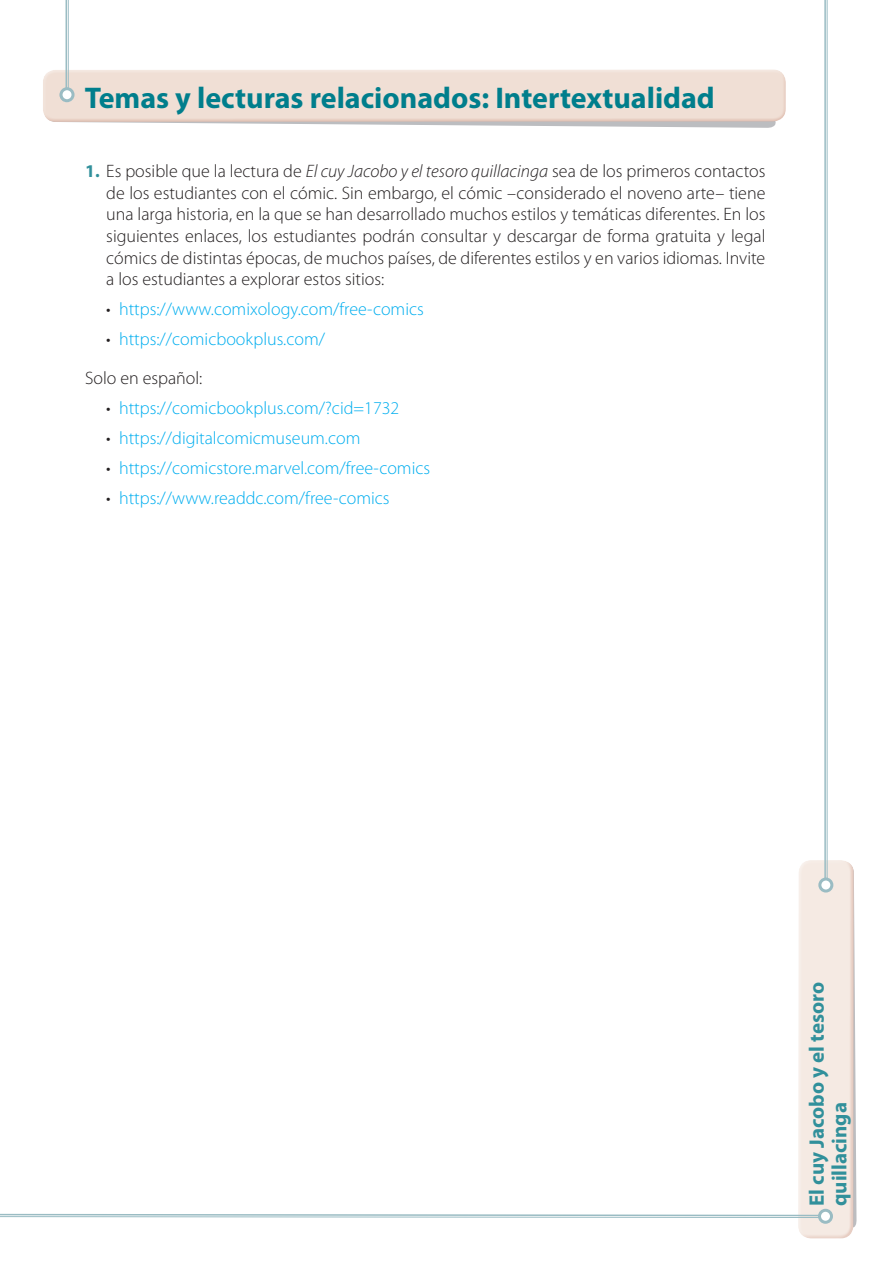
<style>
.page{position:relative;width:893px;height:1263px;background:#fff}
.page>*{position:absolute;margin:0;border:0;box-sizing:border-box;transform-origin:0 0}
.t1{font:700 30px "Myriad Pro";color:#007e8c}
.t2{font:700 21px/22.5px "Myriad Pro";color:#31909b}
.t3{font:300 18px/21.6px "Myriad Pro";color:#231f20;text-align:justify}
.t4{font:300 18px/38.5px "Myriad Pro";color:#00aeef}
.s1{font-weight:700;color:#31909b}
.s2{font-style:italic}
.s3{color:#231f20}
</style>
<div class="page">
<div style="left:801px;top:859px;width:55px;height:381px;background:#b55d43;opacity:.2"></div>
<div style="left:819px;top:878px;width:13px;height:13px;background:#fff;border-radius:50%"></div>
<hr style="left:824px;top:0;width:2px;height:879px;background:#9abcc3">
<hr style="left:827px;top:0;width:1px;height:879px;background:#9abcc3">
<div style="left:818px;top:877px;width:15px;height:15px;border:3px solid #9abcc3;border-radius:50%"></div>
<div style="left:819px;top:1210px;width:13px;height:13px;background:#fff;border-radius:50%"></div>
<svg style="left:0;top:859px;width:820px;height:359px"></svg>
<div style="left:818px;top:1209px;width:15px;height:15px;border:3px solid #9abcc3;border-radius:50%"></div>
<svg style="left:320px;top:124px;width:456px;height:4px"></svg>
<div style="left:43px;top:69px;width:744px;height:48px;background:#f4e7e0"></div>
<div style="left:43px;top:72px;width:745px;height:52px;background:#b55d43;opacity:.2"></div>
<div style="left:60px;top:89px;width:13px;height:13px;background:#aabfc4;border-radius:50%"></div>
<div style="left:60px;top:88px;width:14px;height:14px;border:1px solid #bcbdc0;border-radius:50%"></div>
<div style="left:61px;top:89px;width:13px;height:13px;background:#fff;border-radius:50%"></div>
<hr style="left:66px;top:0;width:1px;height:89px;background:#9abcc3">
<hr style="left:68px;top:0;width:1px;height:89px;background:#9abcc3">
<div style="left:60px;top:87px;width:15px;height:15px;border:3px solid #9abcc3;border-radius:50%"></div>
<h1 class="t1" style="left:85px;top:79px;width:632px">Temas y lecturas relacionados: Intertextualidad</h1>
<p class="t3" style="left:106px;top:160px;width:661px;text-indent:-21px"><span class="s1">1.</span> Es posible que la lectura de <span class="s2">El cuy Jacobo y el tesoro quillacinga</span> sea de los primeros contactos de los estudiantes con el cómic. Sin embargo, el cómic –considerado el noveno arte– tiene una larga historia, en la que se han desarrollado muchos estilos y temáticas diferentes. En los siguientes enlaces, los estudiantes podrán consultar y descargar de forma gratuita y legal cómics de distintas épocas, de muchos países, de diferentes estilos y en varios idiomas. Invite a los estudiantes a explorar estos sitios:</p>
<p class="t4" style="left:106px;top:290px;width:319px"><span class="s3">•</span> https://www.comixology.com/free-comics</p>
<p class="t4" style="left:85px;top:320px;width:242px;text-indent:21px"><span class="s3">•</span> https://comicbookplus.com/<br><span class="s3">Solo en español:</span></p>
<p class="t4" style="left:106px;top:389px;width:295px"><span class="s3">•</span> https://comicbookplus.com/?cid=1732</p>
<p class="t4" style="left:106px;top:419px;width:256px"><span class="s3">•</span> https://digitalcomicmuseum.com</p>
<p class="t4" style="left:106px;top:449px;width:325px"><span class="s3">•</span> https://comicstore.marvel.com/free-comics</p>
<p class="t4" style="left:106px;top:479px;width:285px"><span class="s3">•</span> https://www.readdc.com/free-comics</p>
<p class="t2" style="left:805px;top:1206px;width:226px;rotate:-90deg">El cuy Jacobo y el tesoro quillacinga</p>
</div>
